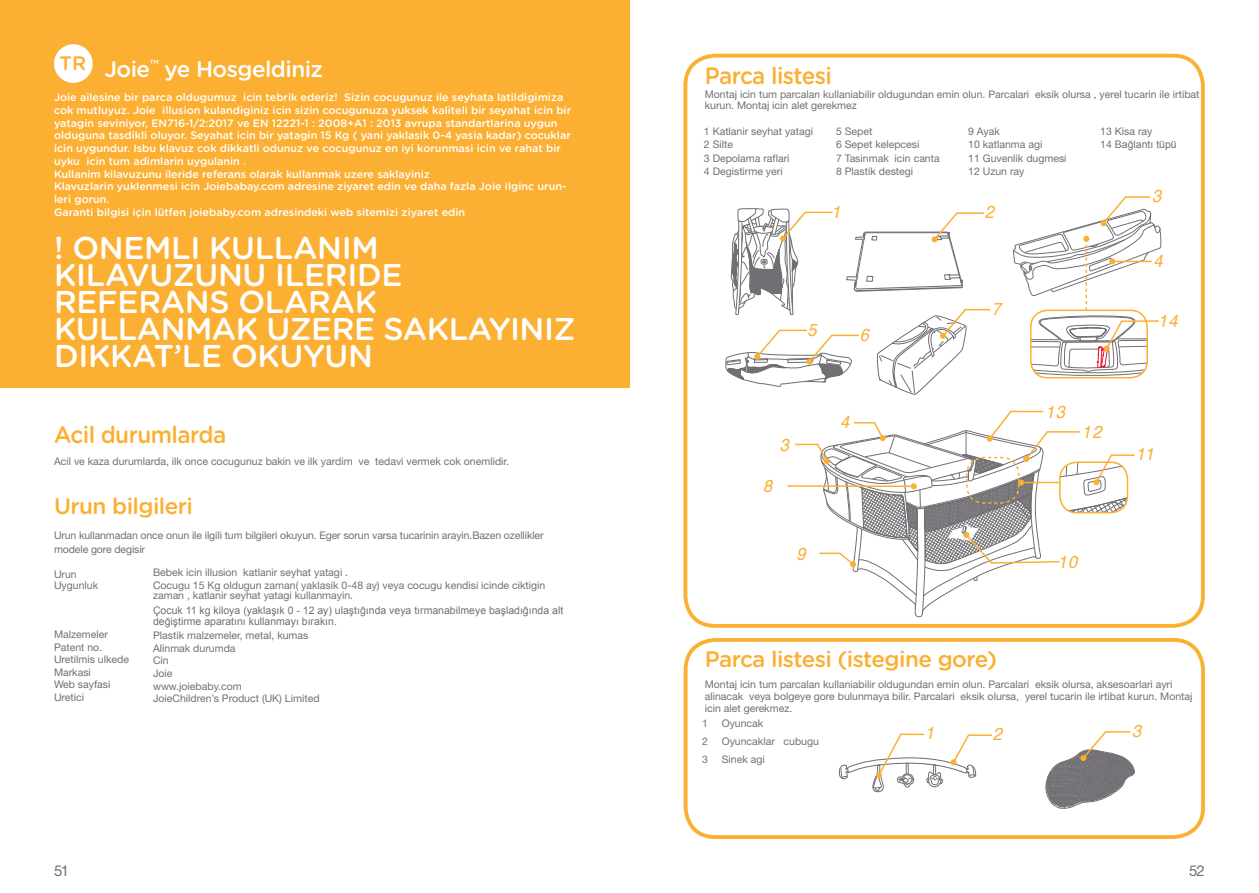
<style>
.page{position:relative;width:1259px;height:893px;background:#fff}
.page>*{position:absolute;margin:0;border:0;box-sizing:border-box;transform-origin:0 0}
.t1{font:500 31.5px/27px "Gotham Rounded";letter-spacing:-.01em;color:#fff}
.t2{font:500 23.7px "Gotham Rounded";letter-spacing:-.025em;color:#fbaf33;scale:.95 1}
.t3{font:500 22.5px "Gotham Rounded";letter-spacing:-.025em;color:#fbaf33}
.t4{font:500 22.5px "Gotham Rounded";letter-spacing:-.025em;color:#fff}
.t5{font:500 19.5px "Gotham Rounded";color:#fbaf33}
.t6{font:italic 17.4px "Helvetica";letter-spacing:.075em;color:#fbaf33;scale:.95 1}
.t7{font:15px "Helvetica Neue LT Std";color:#716f73}
.t8{font:500 10.8px/12.8px "Gotham Rounded";color:#fff}
.t9{font:10.5px/12.6px "Helvetica Neue LT Std";color:#716f73}
.t10{font:10.5px/10.5px "Arial";color:#716f73}
.s1{font-family:"Helvetica Neue LT Std"}
</style>
<div class="page">
<div style="left:683px;top:54px;width:521px;height:574px;border:4px solid #fbaf33;border-radius:30px"></div>
<hr style="left:787px;top:485px;width:127px;height:2px;background:#fbaf33">
<svg style="left:731px;top:208px;width:102px;height:107px"></svg>
<svg style="left:846px;top:212px;width:139px;height:80px"></svg>
<svg style="left:876px;top:308px;width:115px;height:87px"></svg>
<svg style="left:725px;top:329px;width:135px;height:58px"></svg>
<svg style="left:793px;top:410px;width:342px;height:208px"></svg>
<svg style="left:1013px;top:196px;width:148px;height:182px"></svg>
<div style="left:683px;top:638px;width:522px;height:201px;border:4px solid #fbaf33;border-radius:30px"></div>
<div style="left:0;top:0;width:629px;height:388px;background:#fbaf33"></div>
<div style="left:54px;top:44px;width:39px;height:39px;background:#fff;border-radius:50%"></div>
<svg style="left:839px;top:733px;width:153px;height:59px"></svg>
<svg style="left:1045px;top:731px;width:90px;height:78px"></svg>
<h3 class="t5" style="left:59px;top:50px;width:28px">TR</h3>
<h3 class="t4" style="left:104px;top:53px;width:220px">Joie<sup>™</sup> ye Hosgeldiniz</h3>
<p class="t8" style="left:54px;top:90px;width:519px">Joie ailesine bir parca oldugumuz icin tebrik ederiz! Sizin cocugunuz ile seyhata latildigimiza cok mutluyuz. Joie illusion kulandiginiz icin sizin cocugunuza yuksek kaliteli bir seyahat icin bir yatagin seviniyor, EN716-1/2:2017 ve EN 12221-1 : 2008+A1 : 2013 avrupa standartlarina uygun olduguna tasdikli oluyor. Seyahat icin bir yatagin 15 Kg ( yani yaklasik 0-4 yasia kadar) cocuklar icin uygundur. Isbu klavuz cok dikkatli odunuz ve cocugunuz en iyi korunmasi icin ve rahat bir uyku icin tum adimlarin uygulanin .<br>Kullanim kilavuzunu ileride referans olarak kullanmak uzere saklayiniz<br>Klavuzlarin yuklenmesi icin Joiebabay.com adresine ziyaret edin ve daha fazla Joie ilginc urun&shy;leri gorun.<br>Garanti bilgisi için lütfen joiebaby.com adresindeki web sitemizi ziyaret edin</p>
<h1 class="t1" style="left:54px;top:233px;width:523px">! ONEMLI KULLANIM<br>KILAVUZUNU ILERIDE<br>REFERANS OLARAK<br>KULLANMAK UZERE SAKLAYINIZ<br>DIKKAT’LE OKUYUN</h1>
<h2 class="t2" style="left:54px;top:418px;width:183px">Acil durumlarda</h2>
<p class="t9" style="left:54px;top:454px;width:456px">Acil ve kaza durumlarda, ilk once cocugunuz bakin ve ilk yardim ve tedavi vermek cok onemlidir.</p>
<h3 class="t3" style="left:54px;top:490px;width:140px">Urun bilgileri</h3>
<p class="t9" style="left:54px;top:529px;width:491px;line-height:13.5px">Urun kullanmadan once onun ile ilgili tum bilgileri okuyun. Eger sorun varsa tucarinin arayin.Bazen ozellikler modele gore degisir</p>
<p class="t9" style="left:54px;top:569px;width:46px;line-height:11.1px">Urun<br>Uygunluk</p>
<p class="t9" style="left:54px;top:628px;width:77px">Malzemeler<br>Patent no.<br>Uretilmis ulkede<br>Markasi<br>Web sayfasi<br>Uretici</p>
<p class="t9" style="left:153px;top:566px;width:394px">Bebek icin illusion katlanir seyhat yatagi .<br>Cocugu 15 Kg oldugun zaman( yaklasik 0-48 ay) veya cocugu kendisi icinde ciktigin</p>
<p class="t9" style="left:153px;top:589px;width:202px">zaman , katlanir seyhat yatagi kullanmayin.</p>
<p class="t10" style="left:153px;top:605px;width:412px">Çocuk 11 kg kiloya (yaklaşık 0 - 12 ay) ulaştığında veya tırmanabilmeye başladığında alt değiştirme aparatını kullanmayı bırakın.</p>
<p class="t9" style="left:153px;top:629px;width:168px">Plastik malzemeler, metal, kumas<br>Alinmak durumda<br>Cin<br>Joie<br>www.joiebaby.com<br>JoieChildren’s Product (UK) Limited</p>
<h2 class="t2" style="left:705px;top:59px;width:135px">Parca listesi</h2>
<p class="t9" style="left:705px;top:89px;width:496px;line-height:10.5px">Montaj icin tum parcaları kullaniabilir oldugundan emin olun. Parcalari eksik olursa , yerel tucarin ile irtibat kurun. Montaj icin alet gerekmez</p>
<p class="t9" style="left:704px;top:124px;width:111px;line-height:13.5px">1 Katlanir seyhat yatagi<br>2 Silte<br>3 Depolama raflari<br>4 Degistirme yeri</p>
<p class="t9" style="left:836px;top:124px;width:105px;line-height:13.5px">5 Sepet<br>6 Sepet kelepcesi<br>7 Tasinmak icin canta<br>8 Plastik destegi</p>
<p class="t9" style="left:968px;top:124px;width:100px;line-height:13.5px">9 Ayak<br>10 katlanma agi<br>11 Guvenlik dugmesi<br>12 Uzun ray</p>
<p class="t9" style="left:1100px;top:125px;width:54px">13 Kisa ray</p>
<p class="t10" style="left:1100px;top:139px;width:78px"><span class="s1">14</span> Bağlantı tüpü</p>
<h3 class="t6" style="left:831px;top:198px;width:11px">1</h3>
<h3 class="t6" style="left:807px;top:316px;width:11px">5</h3>
<h3 class="t6" style="left:860px;top:321px;width:11px">6</h3>
<h3 class="t6" style="left:780px;top:432px;width:11px">3</h3>
<h3 class="t6" style="left:763px;top:472px;width:11px">8</h3>
<h3 class="t6" style="left:796px;top:540px;width:11px">9</h3>
<h3 class="t6" style="left:840px;top:409px;width:11px">4</h3>
<h3 class="t6" style="left:985px;top:199px;width:11px">2</h3>
<h3 class="t6" style="left:991px;top:295px;width:11px">7</h3>
<h3 class="t6" style="left:1045px;top:398px;width:22px">13</h3>
<h3 class="t6" style="left:1082px;top:419px;width:22px">12</h3>
<h3 class="t6" style="left:1152px;top:182px;width:11px">3</h3>
<h3 class="t6" style="left:1153px;top:247px;width:11px">4</h3>
<h3 class="t6" style="left:1158px;top:307px;width:22px">14</h3>
<h3 class="t6" style="left:1135px;top:440px;width:21px">11</h3>
<h3 class="t6" style="left:1057px;top:548px;width:22px">10</h3>
<h3 class="t3" style="left:705px;top:643px;width:294px">Parca listesi (istegine gore)</h3>
<p class="t9" style="left:705px;top:678px;width:489px;line-height:12px">Montaj icin tum parcaları kullaniabilir oldugundan emin olun. Parcalari eksik olursa, aksesoarlari ayri alinacak veya bolgeye gore bulunmaya bilir. Parcalari eksik olursa, yerel tucarin ile irtibat kurun. Montaj icin alet gerekmez.</p>
<h3 class="t6" style="left:1132px;top:717px;width:11px">3</h3>
<p class="t9" style="left:702px;top:717px;width:7px">1</p>
<p class="t9" style="left:722px;top:717px;width:43px">Oyuncak</p>
<p class="t9" style="left:702px;top:735px;width:7px">2</p>
<p class="t9" style="left:722px;top:735px;width:99px">Oyuncaklar cubugu</p>
<p class="t9" style="left:702px;top:752px;width:7px">3</p>
<p class="t9" style="left:722px;top:752px;width:44px">Sinek agi</p>
<h3 class="t6" style="left:925px;top:720px;width:11px">1</h3>
<h3 class="t6" style="left:993px;top:720px;width:11px">2</h3>
<h3 class="t7" style="left:54px;top:861px;width:17px">51</h3>
<h3 class="t7" style="left:1189px;top:862px;width:17px">52</h3>
</div>
